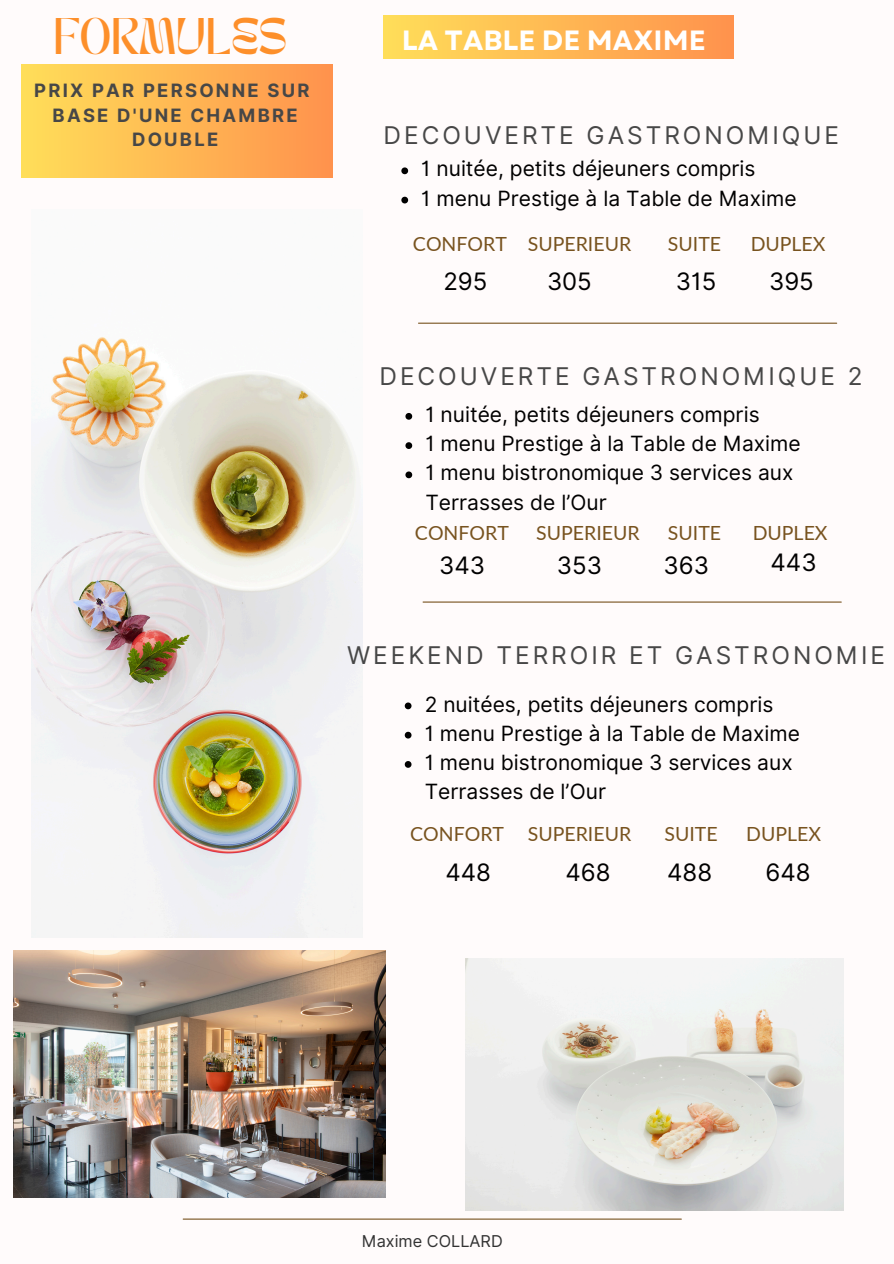
<style>
.page{position:relative;width:894px;height:1264px;background:#fff}
.page>*{position:absolute;margin:0;border:0;box-sizing:border-box;transform-origin:0 0}
.t1{font:36px "TANMERINGUE";color:#fd8f2a}
.t2{font:700 27.75px "Garet";color:#fff}
.t3{font:700 27px "Inter";letter-spacing:.09em;color:#fff}
.t4{font:24.45px "Inter";letter-spacing:.12em;color:#474747}
.t5{font:24px "Inter";color:#000}
.t6{font:21px/29.2px "Inter";color:#000}
.t7{font:19.5px "Lato";color:#78531f}
.t8{font:700 18.45px "Inter";letter-spacing:.12em;color:#474747}
.t9{font:16.35px "Inter";color:#323232}
</style>
<div class="page">
<div style="left:0;top:0;width:893px;height:1263px;background:#fffbfb"></div>
<img style="left:31px;top:337px;width:331px;height:600px">
<hr style="left:418px;top:322px;width:418px;height:2px;background:#78531f">
<hr style="left:183px;top:1218px;width:498px;height:1px;background:#78531f">
<div style="left:383px;top:16px;width:350px;height:43px;background:linear-gradient(to right,#ffde59,#ff924d)"></div>
<hr style="left:423px;top:601px;width:418px;height:1px;background:#78531f">
<img style="left:14px;top:950px;width:371px;height:247px">
<svg style="left:401px;top:167px;width:7px;height:7px"></svg>
<svg style="left:401px;top:197px;width:7px;height:6px"></svg>
<div style="left:22px;top:65px;width:310px;height:113px;background:linear-gradient(to right,#ffde59,#ff924d)"></div>
<svg style="left:405px;top:413px;width:7px;height:7px"></svg>
<svg style="left:405px;top:442px;width:7px;height:7px"></svg>
<svg style="left:405px;top:471px;width:7px;height:7px"></svg>
<svg style="left:404px;top:702px;width:7px;height:7px"></svg>
<svg style="left:404px;top:731px;width:7px;height:7px"></svg>
<svg style="left:404px;top:761px;width:7px;height:6px"></svg>
<img style="left:465px;top:958px;width:378px;height:252px">
<p class="t1" style="left:53px;top:17px;width:234px">FORMULES</p>
<h5 class="t8" style="left:34px;top:79px;width:277px">PRIX PAR PERSONNE SUR</h5>
<h5 class="t8" style="left:53px;top:104px;width:246px">BASE D'UNE CHAMBRE</h5>
<h5 class="t8" style="left:132px;top:129px;width:88px">DOUBLE</h5>
<h2 class="t3" style="left:391px;top:15px;width:335px">LA TABLE DE MAXIME</h2>
<p class="t2" style="left:401px;top:20px;width:305px">LA TABLE DE MAXIME</p>
<h5 class="t4" style="left:383px;top:120px;width:457px">DECOUVERTE GASTRONOMIQUE</h5>
<h2 class="t6" style="left:421px;top:154px;width:335px">1 nuitée, petits déjeuners compris</h2>
<p class="t6" style="left:421px;top:183px;width:376px">1 menu Prestige à la Table de Maxime</p>
<p class="t7" style="left:413px;top:231px;width:95px">CONFORT</p>
<p class="t7" style="left:527px;top:231px;width:105px">SUPERIEUR</p>
<h3 class="t7" style="left:667px;top:231px;width:55px">SUITE</h3>
<h4 class="t7" style="left:750px;top:231px;width:76px">DUPLEX</h4>
<h4 class="t5" style="left:443px;top:267px;width:46px">295</h4>
<h4 class="t5" style="left:547px;top:267px;width:46px">305</h4>
<h4 class="t5" style="left:675px;top:267px;width:42px">315</h4>
<h3 class="t5" style="left:768px;top:267px;width:46px">395</h3>
<p class="t4" style="left:379px;top:361px;width:484px">DECOUVERTE GASTRONOMIQUE 2</p>
<p class="t6" style="left:425px;top:399px;width:335px">1 nuitée, petits déjeuners compris</p>
<p class="t6" style="left:425px;top:429px;width:376px">1 menu Prestige à la Table de Maxime</p>
<h5 class="t6" style="left:425px;top:458px;width:369px">1 menu bistronomique 3 services aux<br>Terrasses de l’Our</h5>
<h5 class="t7" style="left:415px;top:520px;width:95px">CONFORT</h5>
<h5 class="t7" style="left:536px;top:520px;width:105px">SUPERIEUR</h5>
<h5 class="t7" style="left:667px;top:520px;width:55px">SUITE</h5>
<h4 class="t7" style="left:752px;top:520px;width:76px">DUPLEX</h4>
<h4 class="t5" style="left:439px;top:550px;width:47px">343</h4>
<h4 class="t5" style="left:557px;top:550px;width:47px">353</h4>
<h4 class="t5" style="left:663px;top:550px;width:47px">363</h4>
<h3 class="t5" style="left:770px;top:548px;width:48px">443</h3>
<p class="t4" style="left:347px;top:640px;width:539px">WEEKEND TERROIR ET GASTRONOMIE</p>
<p class="t6" style="left:424px;top:689px;width:350px">2 nuitées, petits déjeuners compris</p>
<p class="t6" style="left:424px;top:718px;width:376px">1 menu Prestige à la Table de Maxime</p>
<h5 class="t6" style="left:424px;top:747px;width:369px">1 menu bistronomique 3 services aux<br>Terrasses de l’Our</h5>
<h5 class="t7" style="left:410px;top:821px;width:95px">CONFORT</h5>
<h5 class="t7" style="left:527px;top:822px;width:105px">SUPERIEUR</h5>
<h5 class="t7" style="left:664px;top:822px;width:55px">SUITE</h5>
<h4 class="t7" style="left:746px;top:821px;width:76px">DUPLEX</h4>
<h4 class="t5" style="left:445px;top:857px;width:47px">448</h4>
<h4 class="t5" style="left:565px;top:857px;width:47px">468</h4>
<h4 class="t5" style="left:667px;top:857px;width:46px">488</h4>
<p class="t5" style="left:765px;top:857px;width:47px">648</p>
<p class="t9" style="left:362px;top:1230px;width:142px">Maxime COLLARD</p>
</div>
